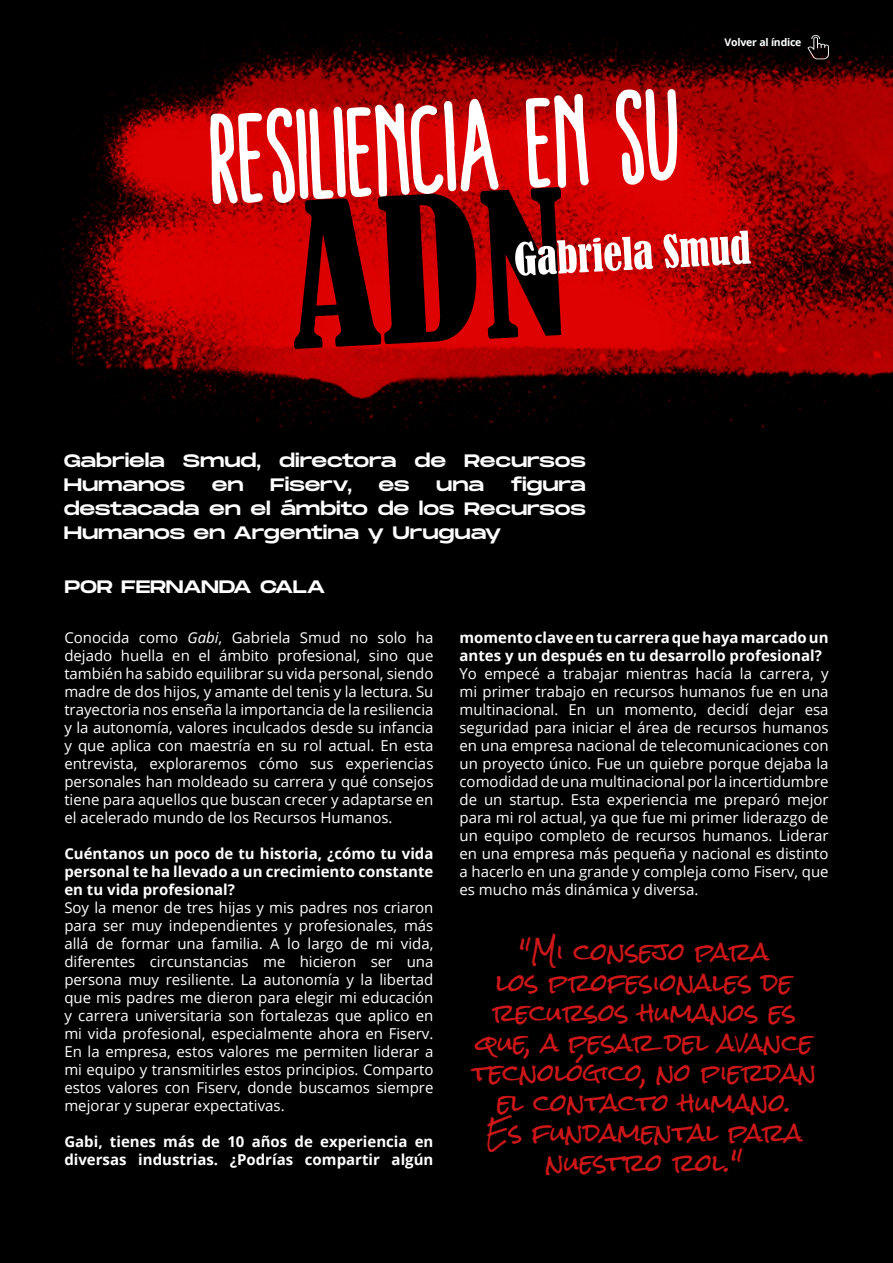
<style>
.page{position:relative;width:893px;height:1263px;background:#000}
.page>*{position:absolute;margin:0;border:0;box-sizing:border-box;transform-origin:0 0}
.t1{font:24px/30px "Rock Salt";color:#cd1719;text-align:center}
.t2{font:18px/24px "Monument Extended";letter-spacing:-.01em;color:#fff}
.t3{font:15px/18px "Open Sans";color:#fff;text-align:justify}
.t4{font:700 15px/18px "Open Sans";color:#fff}
.t5{font:700 10.5px "Open Sans";letter-spacing:-.02em;color:#fff}
.s1{font-style:italic}
</style>
<div class="page">
<img style="left:34px;top:23px;width:859px;height:404px">
<img style="left:72px;top:202px;width:821px;height:219px">
<svg style="left:210px;top:89px;width:467px;height:115px"></svg>
<svg style="left:294px;top:187px;width:457px;height:162px"></svg>
<svg style="left:807px;top:35px;width:22px;height:24px"></svg>
<p class="t5" style="left:725px;top:35px;width:78px">Volver al índice</p>
<p class="t2" style="left:64px;top:449px;width:524px">Gabriela Smud, directora de Recursos<br>Humanos</p>
<p class="t2" style="left:64px;top:473px;width:524px;text-align:justify;text-indent:447px">figura destacada en el ámbito de los Recursos Humanos en Argentina y Uruguay</p>
<p class="t2" style="left:212px;top:473px;width:33px">en</p>
<p class="t2" style="left:270px;top:473px;width:83px">Fiserv,</p>
<p class="t2" style="left:379px;top:473px;width:33px">es</p>
<p class="t2" style="left:436px;top:473px;width:49px">una</p>
<p class="t2" style="left:64px;top:574px;width:263px">POR FERNANDA CALA</p>
<p class="t3" style="left:64px;top:628px;width:371px">Conocida como <span class="s1">Gabi</span>, Gabriela Smud no solo ha dejado huella en el ámbito profesional, sino que también ha sabido equilibrar su vida personal, siendo madre de dos hijos, y amante del tenis y la lectura. Su trayectoria nos enseña la importancia de la resiliencia y la autonomía, valores inculcados desde su infancia y que aplica con maestría en su rol actual. En esta entrevista, exploraremos cómo sus experiencias personales han moldeado su carrera y qué consejos tiene para aquellos que buscan crecer y adaptarse en el acelerado mundo de los Recursos Humanos.</p>
<p class="t4" style="left:64px;top:844px;width:371px;text-align:justify">Cuéntanos un poco de tu historia, ¿cómo tu vida personal te ha llevado a un crecimiento constante en tu vida profesional?</p>
<p class="t3" style="left:64px;top:898px;width:371px">Soy la menor de tres hijas y mis padres nos criaron para ser muy independientes y profesionales, más allá de formar una familia. A lo largo de mi vida, diferentes circunstancias me hicieron ser una persona muy resiliente. La autonomía y la libertad que mis padres me dieron para elegir mi educación y carrera universitaria son fortalezas que aplico en mi vida profesional, especialmente ahora en Fiserv.<br>En la empresa, estos valores me permiten liderar a mi equipo y transmitirles estos principios. Comparto estos valores con Fiserv, donde buscamos siempre mejorar y superar expectativas.</p>
<p class="t4" style="left:64px;top:1132px;width:371px">Gabi, tienes más de 10 años de experiencia en diversas industrias. ¿Podrías compartir algún</p>
<p class="t4" style="left:459px;top:628px;width:371px">momento clave en tu carrera que haya marcado un antes y un después en tu desarrollo profesional?</p>
<p class="t3" style="left:459px;top:664px;width:371px">Yo empecé a trabajar mientras hacía la carrera, y mi primer trabajo en recursos humanos fue en una multinacional. En un momento, decidí dejar esa seguridad para iniciar el área de recursos humanos en una empresa nacional de telecomunicaciones con un proyecto único. Fue un quiebre porque dejaba la comodidad de una multinacional por la incertidumbre de un startup. Esta experiencia me preparó mejor para mi rol actual, ya que fue mi primer liderazgo de un equipo completo de recursos humanos. Liderar en una empresa más pequeña y nacional es distinto a hacerlo en una grande y compleja como Fiserv, que es mucho más dinámica y diversa.</p>
<h1 class="t1" style="left:472px;top:938px;width:346px">"Mi consejo para<br>los profesionales de recursos humanos es que, a pesar del avance tecnológico, no pierdan el contacto humano.<br>Es fundamental para nuestro rol."</h1>
</div>
